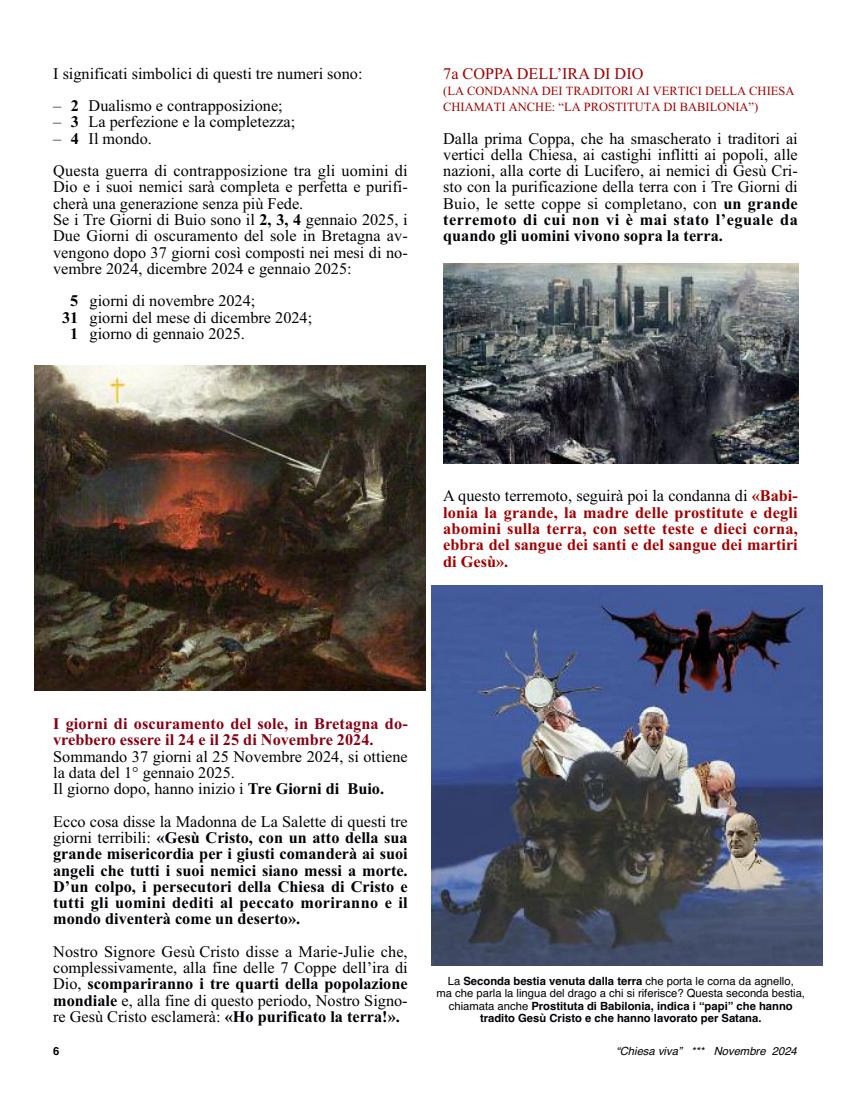
<style>
.page{position:relative;width:851px;height:1117px;background:#fff}
.page>*{position:absolute;margin:0;border:0;box-sizing:border-box;transform-origin:0 0}
.t1{font:16.25px/16.2px "Times New Roman";color:#000006}
.t2{font:700 16.25px/16.2px "Times New Roman";letter-spacing:.02em;color:#000006;text-align:justify}
.t3{font:700 16.25px/16.2px "Times New Roman";color:#a20000;text-align:justify}
.t4{font:700 16.25px/16.2px "Times New Roman";color:#880013}
.t5{font:16.25px "Times New Roman";color:#a20000}
.t6{font:12.5px/16.2px "Times New Roman";color:#a20000}
.t7{font:700 11.25px/12.5px "Helvetica";color:#000006;text-align:center}
.t8{font:italic 11.25px "Helvetica";color:#000006}
.s1{font-weight:700}
.s2{font-weight:400;color:#000006}
.s3{font-weight:400}
</style>
<div class="page">
<img style="left:34px;top:366px;width:391px;height:324px">
<img style="left:443px;top:264px;width:354px;height:199px">
<img style="left:431px;top:585px;width:391px;height:380px">
<p class="t1" style="left:53px;top:65px;width:311px">I significati simbolici di questi tre numeri sono:</p>
<p class="t1" style="left:53px;top:97px;width:231px">– <span class="s1">2</span> Dualismo e contrapposizione;</p>
<p class="t1" style="left:53px;top:114px;width:244px">– <span class="s1">3</span> La perfezione e la completezza;</p>
<p class="t1" style="left:53px;top:122px;width:356px;line-height:32.5px">– <span class="s1">4</span> Il mondo.<br>Questa guerra di contrapposizione tra gli uomini di</p>
<p class="t1" style="left:53px;top:179px;width:356px">Dio e i suoi nemici sarà completa e perfetta e purifi&shy;cherà una generazione senza più Fede.<br>Se i Tre Giorni di Buio sono il <span class="s1">2, 3, 4</span> gennaio 2025, i Due Giorni di oscuramento del sole in Bretagna av&shy;vengono dopo 37 giorni così composti nei mesi di no&shy;vembre 2024, dicembre 2024 e gennaio 2025:</p>
<p class="t1" style="left:70px;top:292px;width:187px"><span class="s1">5</span> giorni di novembre 2024;</p>
<p class="t1" style="left:62px;top:309px;width:252px"><span class="s1">31</span> giorni del mese di dicembre 2024;</p>
<p class="t1" style="left:70px;top:325px;width:176px"><span class="s1">1</span> giorno di gennaio 2025.</p>
<p class="t5" style="left:443px;top:63px;width:202px">7a COPPA DELL’IRA DI DIO</p>
<p class="t6" style="left:443px;top:82px;width:352px">(LA CONDANNA DEI TRADITORI AI VERTICI DELLA CHIESA<br>CHIAMATI ANCHE: “LA PROSTITUTA DI BABILONIA”)</p>
<p class="t1" style="left:443px;top:130px;width:356px;text-align:justify">Dalla prima Coppa, che ha smascherato i traditori ai vertici della Chiesa, ai castighi inflitti ai popoli, alle nazioni, alla corte di Lucifero, ai nemici di Gesù Cri&shy;sto con la purificazione della terra con i Tre Giorni di Buio, le sette coppe si completano, con <span class="s1">un grande terremoto di cui non vi è mai stato l’eguale da quando gli uomini vivono sopra la terra.</span></p>
<p class="t3" style="left:443px;top:487px;width:356px"><span class="s2">A questo terremoto, seguirà poi la condanna di</span> «Babi&shy;lonia la grande, la madre delle prostitute e degli abomini sulla terra, con sette teste e dieci corna, ebbra del sangue dei santi e del sangue dei martiri di Gesù».</p>
<p class="t4" style="left:53px;top:715px;width:356px">I giorni di oscuramento del sole, in Bretagna do&shy;vrebbero essere il 24 e il 25 di Novembre 2024.</p>
<p class="t1" style="left:53px;top:747px;width:356px">Sommando 37 giorni al 25 Novembre 2024, si ottiene la data del 1° gennaio 2025.<br>Il giorno dopo, hanno inizio i <span class="s1">Tre Giorni di Buio.</span></p>
<p class="t2" style="left:53px;top:812px;width:356px"><span class="s3">Ecco cosa disse la Madonna de La Salette di questi tre giorni terribili:</span> «Gesù Cristo, con un atto della sua grande misericordia per i giusti comanderà ai suoi angeli che tutti i suoi nemici siano messi a morte.<br>D’un colpo, i persecutori della Chiesa di Cristo e tutti gli uomini dediti al peccato moriranno e il mondo diventerà come un deserto».</p>
<p class="t1" style="left:53px;top:942px;width:356px;text-align:justify">Nostro Signore Gesù Cristo disse a Marie-Julie che, complessivamente, alla fine delle 7 Coppe dell’ira di Dio, <span class="s1">scompariranno i tre quarti della popolazione mondiale</span> e, alla fine di questo periodo, Nostro Signo&shy;re Gesù Cristo esclamerà: <span class="s1">«Ho purificato la terra!».</span></p>
<p class="t7" style="left:436px;top:974px;width:370px"><span class="s3">La</span> Seconda bestia venuta dalla terra <span class="s3">che porta le corna da agnello,<br>ma che parla la lingua del drago a chi si riferisce? Questa seconda bestia, chiamata anche</span> Prostituta di Babilonia, indica i “papi” che hanno tradito Gesù Cristo e che hanno lavorato per Satana.</p>
<p class="t7" style="left:53px;top:1044px;width:8px">6</p>
<p class="t8" style="left:616px;top:1044px;width:182px">“Chiesa viva” *** Novembre 2024</p>
</div>
